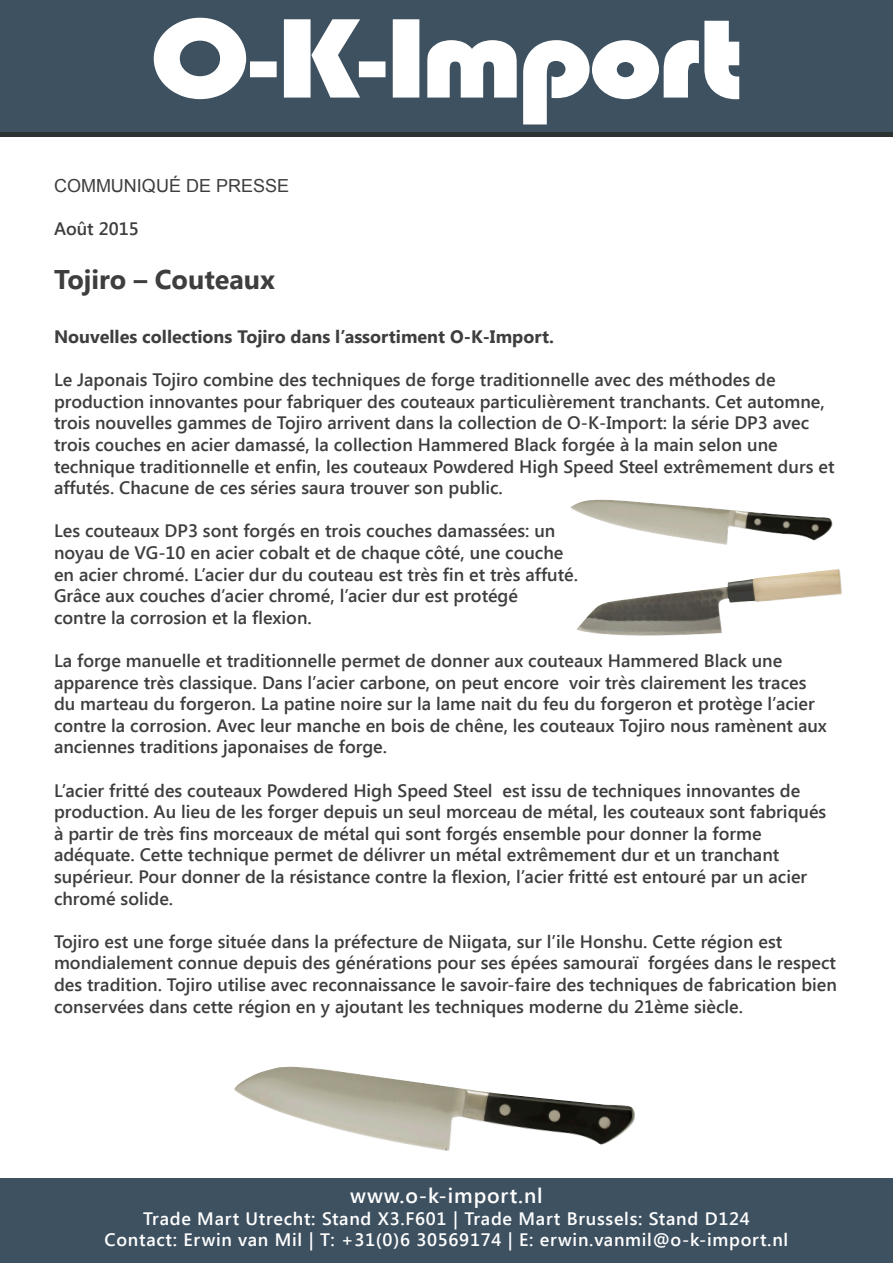
<style>
.page{position:relative;width:893px;height:1263px;background:#fff}
.page>*{position:absolute;margin:0;border:0;box-sizing:border-box;transform-origin:0 0}
.t1{font:700 27px "Segoe UI";color:#3e3e3f}
.t2{font:600 21px "Segoe UI";letter-spacing:.04em;color:#fff}
.t3{font:600 18px/21.6px "Segoe UI";color:#3e3e3f}
.t4{font:600 18px "Segoe UI";letter-spacing:.04em;color:#fff}
.t5{font:700 18px "Segoe UI";color:#3e3e3f}
.t6{font:18px "Arial";color:#3e3e3f}
</style>
<div class="page">
<div style="left:0;top:1178px;width:893px;height:85px;background:#3e5161"></div>
<div style="left:0;top:0;width:893px;height:132px;background:#3e5161"></div>
<div style="left:0;top:132px;width:893px;height:5px;background:#2d3332"></div>
<svg style="left:154px;top:18px;width:585px;height:106px"></svg>
<img style="left:234px;top:1066px;width:401px;height:85px">
<img style="left:576px;top:569px;width:266px;height:67px">
<img style="left:570px;top:500px;width:263px;height:45px">
<p class="t6" style="left:54px;top:174px;width:237px">COMMUNIQUÉ DE PRESSE</p>
<p class="t3" style="left:54px;top:217px;width:86px">Août 2015</p>
<p class="t1" style="left:54px;top:260px;width:223px">Tojiro – Couteaux</p>
<p class="t5" style="left:54px;top:324px;width:501px">Nouvelles collections Tojiro dans l’assortiment O-K-Import.</p>
<p class="t3" style="left:54px;top:368px;width:782px">Le Japonais Tojiro combine des techniques de forge traditionnelle avec des méthodes de production innovantes pour fabriquer des couteaux particulièrement tranchants. Cet automne, trois nouvelles gammes de Tojiro arrivent dans la collection de O-K-Import: la série DP3 avec trois couches en acier damassé, la collection Hammered Black forgée à la main selon une technique traditionnelle et enfin, les couteaux Powdered High Speed Steel extrêmement durs et affutés. Chacune de ces séries saura trouver son public.</p>
<p class="t3" style="left:54px;top:519px;width:526px">Les couteaux DP3 sont forgés en trois couches damassées: un noyau de VG-10 en acier cobalt et de chaque côté, une couche en acier chromé. L’acier dur du couteau est très fin et très affuté.<br>Grâce aux couches d’acier chromé, l’acier dur est protégé<br>contre la corrosion et la flexion.</p>
<p class="t3" style="left:54px;top:649px;width:774px">La forge manuelle et traditionnelle permet de donner aux couteaux Hammered Black une apparence très classique. Dans l’acier carbone, on peut encore voir très clairement les traces du marteau du forgeron. La patine noire sur la lame nait du feu du forgeron et protège l’acier contre la corrosion. Avec leur manche en bois de chêne, les couteaux Tojiro nous ramènent aux anciennes traditions japonaises de forge.</p>
<p class="t3" style="left:54px;top:778px;width:774px">L’acier fritté des couteaux Powdered High Speed Steel est issu de techniques innovantes de production. Au lieu de les forger depuis un seul morceau de métal, les couteaux sont fabriqués à partir de très fins morceaux de métal qui sont forgés ensemble pour donner la forme adéquate. Cette technique permet de délivrer un métal extrêmement dur et un tranchant supérieur. Pour donner de la résistance contre la flexion, l’acier fritté est entouré par un acier chromé solide.</p>
<p class="t3" style="left:54px;top:930px;width:784px">Tojiro est une forge située dans la préfecture de Niigata, sur l’ile Honshu. Cette région est mondialement connue depuis des générations pour ses épées samouraï forgées dans le respect des tradition. Tojiro utilise avec reconnaissance le savoir-faire des techniques de fabrication bien conservées dans cette région en y ajoutant les techniques moderne du 21ème siècle.</p>
<p class="t2" style="left:350px;top:1181px;width:194px">www.o-k-import.nl</p>
<p class="t4" style="left:143px;top:1206px;width:608px">Trade Mart Utrecht: Stand X3.F601 | Trade Mart Brussels: Stand D124</p>
<p class="t4" style="left:105px;top:1227px;width:685px">Contact: Erwin van Mil | T: +31(0)6 30569174 | E: erwin.vanmil@o-k-import.nl</p>
<p class="t4" style="left:147px;top:1206px;width:600px">Trade Mart Utrecht: Stand X3.F601 | Trade Mart Brussel: Stand D124</p>
<p class="t4" style="left:124px;top:1228px;width:647px">Contact: K m Wernsen | T: +31(0)6 83704607 | E: accounts@o-k import.nl</p>
</div>
